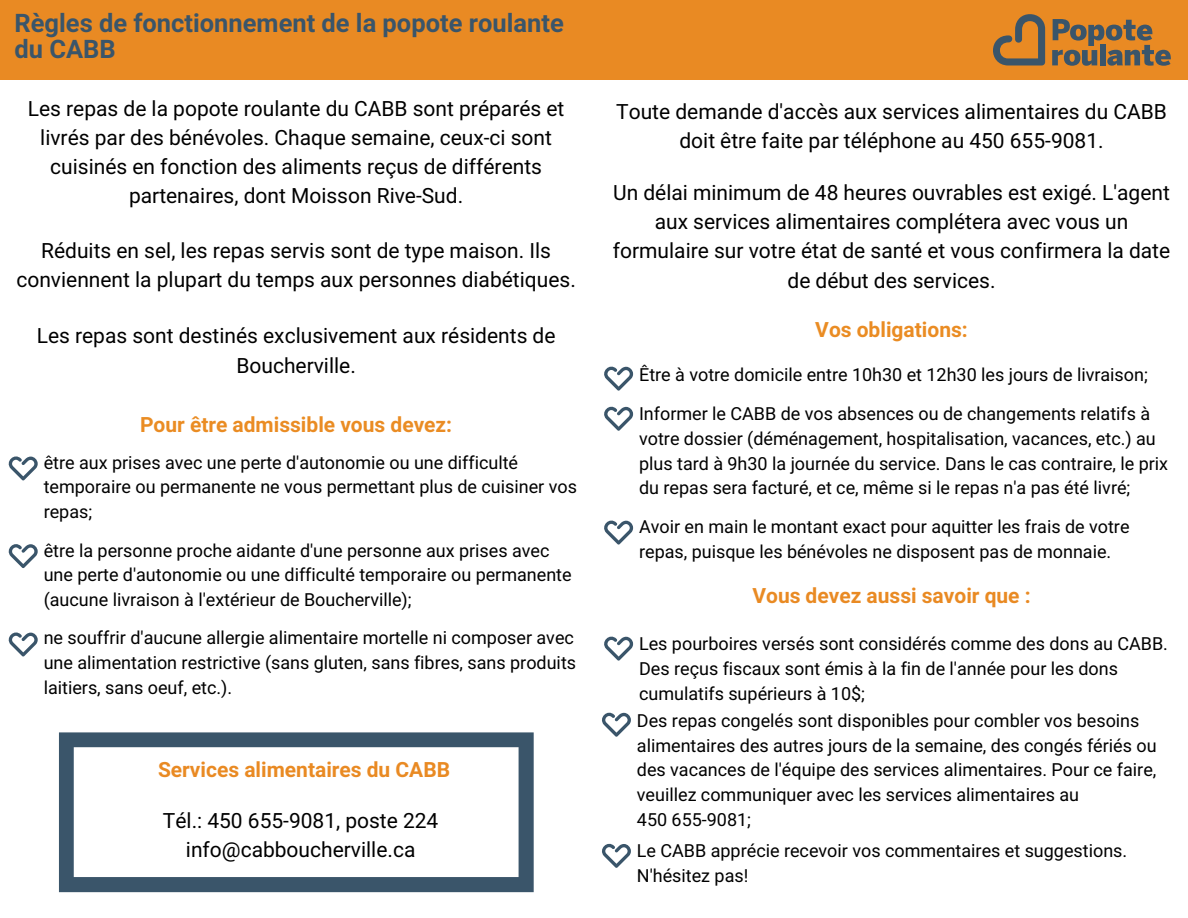
<style>
.page{position:relative;width:1188px;height:918px;background:#fff}
.page>*{position:absolute;margin:0;border:0;box-sizing:border-box;transform-origin:0 0}
.t1{font:700 25.5px/25.8px "Araboto";color:#3a556a}
.t2{font:21px/29.2px "Araboto";color:#000;text-align:center}
.t3{font:700 21px "Araboto";color:#e98a23}
.t4{font:700 21px "Araboto";color:#ea8c23}
.t5{font:18px/24.8px "Araboto";color:#000}
</style>
<div class="page">
<div style="left:0;top:0;width:1188px;height:80px;background:#e98a23"></div>
<svg style="left:993px;top:14px;width:52px;height:52px"></svg>
<svg style="left:1052px;top:19px;width:119px;height:47px"></svg>
<svg style="left:8px;top:456px;width:30px;height:25px"></svg>
<svg style="left:8px;top:544px;width:30px;height:25px"></svg>
<svg style="left:8px;top:632px;width:30px;height:25px"></svg>
<svg style="left:604px;top:520px;width:30px;height:25px"></svg>
<svg style="left:604px;top:366px;width:30px;height:65px"></svg>
<svg style="left:602px;top:843px;width:29px;height:25px"></svg>
<svg style="left:602px;top:712px;width:29px;height:25px"></svg>
<svg style="left:604px;top:636px;width:30px;height:25px"></svg>
<svg style="left:59px;top:732px;width:475px;height:160px"></svg>
<p class="t1" style="left:15px;top:11px;width:551px">Règles de fonctionnement de la popote roulante du CABB</p>
<p class="t2" style="left:28px;top:94px;width:538px">Les repas de la popote roulante du CABB sont préparés et livrés par des bénévoles. Chaque semaine, ceux-ci sont cuisinés en fonction des aliments reçus de différents partenaires, dont Moisson Rive-Sud.</p>
<p class="t2" style="left:16px;top:236px;width:561px">Réduits en sel, les repas servis sont de type maison. Ils conviennent la plupart du temps aux personnes diabétiques.</p>
<p class="t2" style="left:37px;top:322px;width:520px">Les repas sont destinés exclusivement aux résidents de<br>Boucherville.</p>
<p class="t4" style="left:140px;top:413px;width:314px">Pour être admissible vous devez:</p>
<p class="t5" style="left:44px;top:451px;width:535px">être aux prises avec une perte d'autonomie ou une difficulté temporaire ou permanente ne vous permettant plus de cuisiner vos repas;</p>
<p class="t5" style="left:44px;top:539px;width:529px">être la personne proche aidante d'une personne aux prises avec une perte d'autonomie ou une difficulté temporaire ou permanente (aucune livraison à l'extérieur de Boucherville);</p>
<p class="t5" style="left:44px;top:626px;width:534px">ne souffrir d'aucune allergie alimentaire mortelle ni composer avec une alimentation restrictive (sans gluten, sans fibres, sans produits laitiers, sans oeuf, etc.).</p>
<p class="t3" style="left:158px;top:757px;width:294px">Services alimentaires du CABB</p>
<p class="t2" style="left:163px;top:807px;width:277px">Tél.: 450 655-9081, poste 224</p>
<p class="t2" style="left:186px;top:836px;width:231px">info@cabboucherville.ca</p>
<p class="t2" style="left:616px;top:98px;width:552px">Toute demande d'accès aux services alimentaires du CABB doit être faite par téléphone au 450 655-9081.</p>
<p class="t2" style="left:613px;top:179px;width:559px">Un délai minimum de 48 heures ouvrables est exigé. L'agent aux services alimentaires complétera avec vous un formulaire sur votre état de santé et vous confirmera la date de début des services.</p>
<p class="t4" style="left:815px;top:317px;width:154px">Vos obligations:</p>
<p class="t5" style="left:639px;top:363px;width:510px">Être à votre domicile entre 10h30 et 12h30 les jours de livraison;</p>
<p class="t5" style="left:639px;top:402px;width:531px">Informer le CABB de vos absences ou de changements relatifs à votre dossier (déménagement, hospitalisation, vacances, etc.) au plus tard à 9h30 la journée du service. Dans le cas contraire, le prix du repas sera facturé, et ce, même si le repas n'a pas été livré;</p>
<p class="t5" style="left:639px;top:515px;width:492px">Avoir en main le montant exact pour aquitter les frais de votre repas, puisque les bénévoles ne disposent pas de monnaie.</p>
<p class="t3" style="left:752px;top:583px;width:280px">Vous devez aussi savoir que :</p>
<p class="t5" style="left:639px;top:632px;width:530px">Les pourboires versés sont considérés comme des dons au CABB.<br>Des reçus fiscaux sont émis à la fin de l'année pour les dons cumulatifs supérieurs à 10$;</p>
<p class="t5" style="left:637px;top:709px;width:521px">Des repas congelés sont disponibles pour combler vos besoins alimentaires des autres jours de la semaine, des congés fériés ou des vacances de l'équipe des services alimentaires. Pour ce faire, veuillez communiquer avec les services alimentaires au</p>
<p class="t5" style="left:637px;top:808px;width:116px">450 655-9081;</p>
<p class="t5" style="left:637px;top:839px;width:492px">Le CABB apprécie recevoir vos commentaires et suggestions.<br>N'hésitez pas!</p>
</div>
